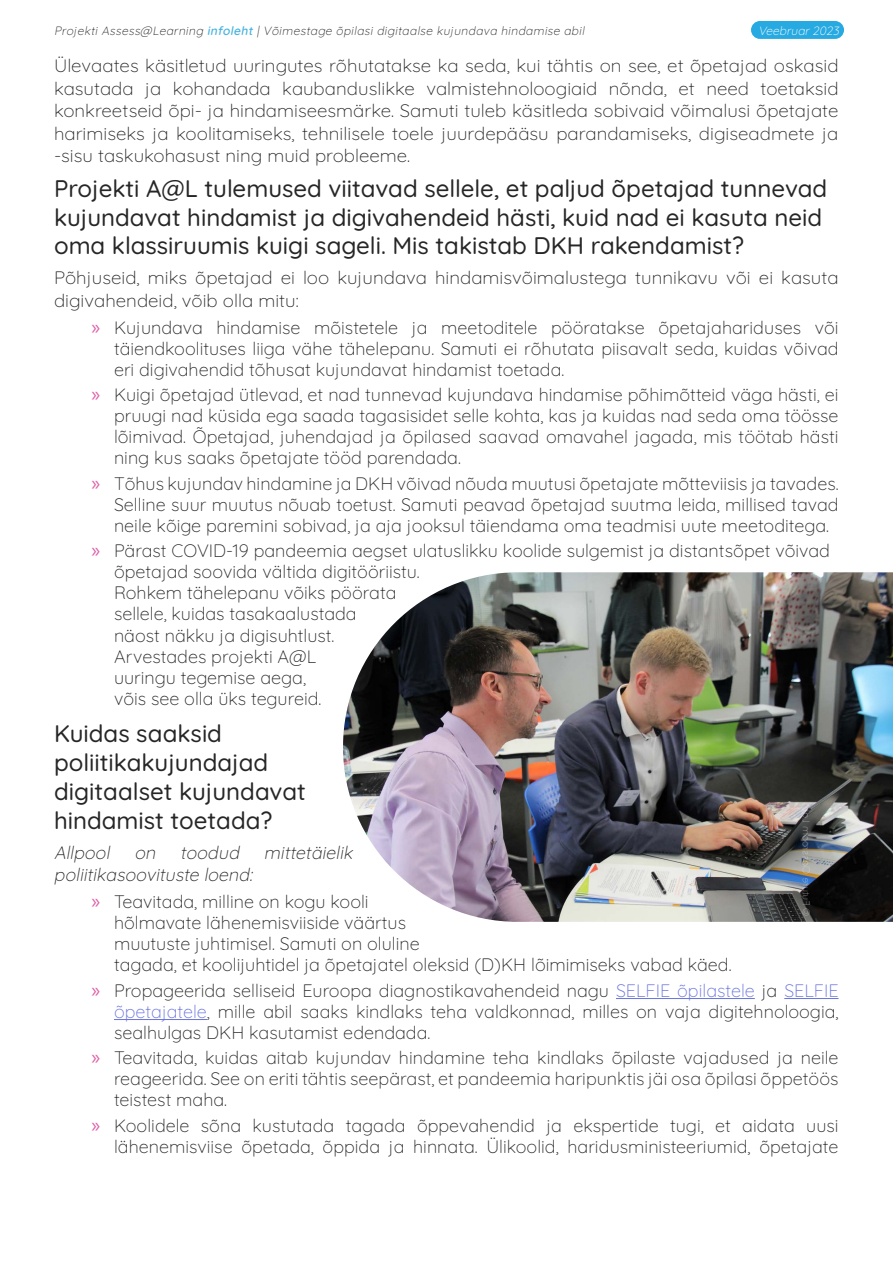
<style>
.page{position:relative;width:893px;height:1263px;background:#fff}
.page>*{position:absolute;margin:0;border:0;box-sizing:border-box;transform-origin:0 0}
.t1{font:500 24px/28.8px "Quicksand";color:#262626}
.t2{font:18px/21px "Quicksand";color:#262626;text-align:justify}
.t3{font:18px/22.5px "Quicksand";color:#262626;text-align:justify;scale:1.04 1}
.t4{font:italic 18px/22.5px "Quicksand";color:#262626}
.t5{font:italic 12px "Quicksand";color:#262626}
.t6{font:italic 12px "Quicksand";color:#fff}
.s1{font-weight:600;color:#49b4df}
.s2{font-family:"Myriad Pro";font-size:21px;color:#df5fa8}
.s3{color:#6975dc}
</style>
<div class="page">
<div style="left:751px;top:21px;width:93px;height:18px;background:#27aae1;border-radius:9px"></div>
<hr style="left:616px;top:998px;width:139px;height:1px;background:#6975dc">
<hr style="left:784px;top:998px;width:54px;height:1px;background:#6975dc">
<hr style="left:114px;top:1019px;width:93px;height:1px;background:#6975dc">
<img style="left:343px;top:572px;width:550px;height:350px">
<svg style="left:803px;top:807px;width:7px;height:109px"></svg>
<p class="t5" style="left:54px;top:21px;width:535px">Proj ekti Assess@Learning <span class="s1">infoleht</span> | Võimestage õpilasi digitaalse kuj undava hindamise abil</p>
<p class="t6" style="left:758px;top:21px;width:85px">Veebruar2023</p>
<p class="t3" style="left:54px;top:53px;width:756px">Ülevaates käsitletud uuringutes rõhutatakse ka seda, kui tähtis on see, et õpetajad oskasid kasutada ja kohandada kaubanduslikke valmistehnoloogiaid nõnda, et need toetaksid konkreetseid õpi- ja hindamiseesmärke. Samuti tuleb käsitleda sobivaid võimalusi õpetajate harimiseks ja koolitamiseks, tehnilisele toele juurdepääsu parandamiseks, digiseadmete ja -sisu taskukohasust ning muid probleeme.</p>
<h1 class="t1" style="left:54px;top:171px;width:775px">Projekti A@L tulemused viitavad sellele, et paljud õpetajad tunnevad kujundavat hindamist ja digivahendeid hästi, kuid nad ei kasuta neid oma klassiruumis kuigi sageli. Mis takistab DKH rakendamist?</h1>
<p class="t3" style="left:54px;top:265px;width:756px">Põhjuseid, miks õpetajad ei loo kujundava hindamisvõimalustega tunnikavu või ei kasuta digivahendeid, võib olla mitu:</p>
<p class="t2" style="left:114px;top:315px;width:726px;text-indent:-23px"><span class="s2">»</span> Kujundava hindamise mõistetele ja meetoditele pööratakse õpetajahariduses või täiendkoolituses liiga vähe tähelepanu. Samuti ei rõhutata piisavalt seda, kuidas võivad eri digivahendid tõhusat kujundavat hindamist toetada.</p>
<p class="t2" style="left:114px;top:383px;width:726px;text-indent:-23px"><span class="s2">»</span> Kuigi õpetajad ütlevad, et nad tunnevad kujundava hindamise põhimõtteid väga hästi, ei pruugi nad küsida ega saada tagasisidet selle kohta, kas ja kuidas nad seda oma töösse lõimivad. Õpetajad, juhendajad ja õpilased saavad omavahel jagada, mis töötab hästi ning kus saaks õpetajate tööd parendada.</p>
<p class="t2" style="left:114px;top:471px;width:726px;text-indent:-23px"><span class="s2">»</span> Tõhus kujundav hindamine ja DKH võivad nõuda muutusi õpetajate mõtteviisis ja tavades.<br>Selline suur muutus nõuab toetust. Samuti peavad õpetajad suutma leida, millised tavad neile kõige paremini sobivad, ja aja jooksul täiendama oma teadmisi uute meetoditega.</p>
<p class="t2" style="left:114px;top:539px;width:717px;text-align:left;text-indent:-23px"><span class="s2">»</span> Pärast COVID-19 pandeemia aegset ulatuslikku koolide sulgemist ja distantsõpet võivad õpetajad soovida vältida digitööriistu.<br>Rohkem tähelepanu võiks pöörata<br>sellele, kuidas tasakaalustada<br>näost näkku ja digisuhtlust.<br>Arvestades projekti A@L<br>uuringu tegemise aega,<br>võis see olla üks tegureid.</p>
<h1 class="t1" style="left:54px;top:717px;width:253px">Kuidas saaksid poliitikakujundajad digitaalset kujundavat hindamist toetada?</h1>
<p class="t4" style="left:54px;top:839px;width:304px">Allpool on toodud mittetäielik poliitikasoovituste loend:</p>
<p class="t2" style="left:114px;top:889px;width:619px;text-align:left;text-indent:-23px"><span class="s2">»</span> Teavitada, milline on kogu kooli<br>hõlmavate lähenemisviiside väärtus<br>muutuste juhtimisel. Samuti on oluline<br>tagada, et koolijuhtidel ja õpetajatel oleksid (D)KH lõimimiseks vabad käed.</p>
<p class="t2" style="left:114px;top:978px;width:726px;text-indent:-23px"><span class="s2">»</span> Propageerida selliseid Euroopa diagnostikavahendeid nagu <span class="s3">SELFIE õpilastele</span> ja <span class="s3">SELFIE õpetajatele</span>, mille abil saaks kindlaks teha valdkonnad, milles on vaja digitehnoloogia, sealhulgas DKH kasutamist edendada.</p>
<p class="t2" style="left:114px;top:1045px;width:726px;text-indent:-23px"><span class="s2">»</span> Teavitada, kuidas aitab kujundav hindamine teha kindlaks õpilaste vajadused ja neile reageerida. See on eriti tähtis seepärast, et pandeemia haripunktis jäi osa õpilasi õppetöös teistest maha.</p>
<p class="t2" style="left:91px;top:1113px;width:749px;text-align:right"><span class="s2">»</span> Koolidele sõna kustutada tagada õppevahendid ja ekspertide tugi, et aidata uusi lähenemisviise õpetada, õppida ja hinnata. Ülikoolid, haridusministeeriumid, õpetajate</p>
</div>
